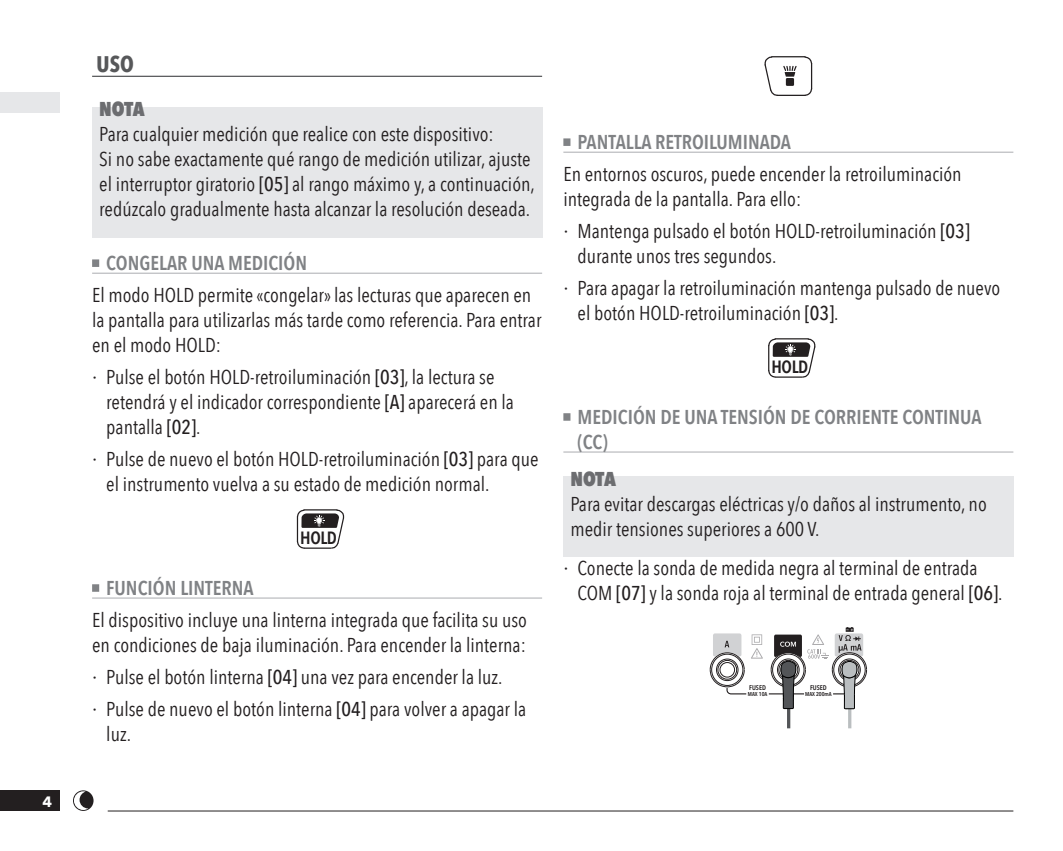
<style>
.page{position:relative;width:1063px;height:851px;background:#fff}
.page>*{position:absolute;margin:0;border:0;box-sizing:border-box;transform-origin:0 0}
.TITLE_-_NIV1{font:700 22.5px "Avenir Next Condensed";color:#57585a}
.TEKST_-_NOTE_IMPORTANT{font:20px/25px "Avenir Next Condensed";color:#231f20}
.TEKST{font:20px/25px "Avenir Next Condensed";color:#231f20}
.TITLE_-_NIV2{font:600 20px/25px "Avenir Next Condensed";color:#808285}
.TITLE_-_NOTE_IMPORTANT{font:800 20px "Avenir Next Condensed";letter-spacing:-.02em;color:#6c6d70}
.t1{font:600 17.75px "Avenir Next Condensed";letter-spacing:-.025em;color:#231f20}
.t2{font:700 15px "Avenir Next";color:#fff}
.t3{font:600 6.75px "Avenir Next Condensed";color:#231f20}
.t4{font:600 5.75px "Avenir Next Condensed";color:#231f20}
.s1{font-weight:500}
.s2{font-family:"Avenir Next"}
</style>
<div class="page">
<div style="left:0;top:790px;width:59px;height:20px;background:#231f20"></div>
<hr style="left:108px;top:810px;width:905px;height:1px;background:#231f20">
<div style="left:0;top:92px;width:59px;height:21px;background:#e6e7e9"></div>
<svg style="left:73px;top:790px;width:21px;height:20px"></svg>
<hr style="left:92px;top:76px;width:450px;height:1px;background:#57585a">
<div style="left:92px;top:107px;width:450px;height:131px;background:#e6e7e9"></div>
<div style="left:92px;top:259px;width:7px;height:8px;background:#808285"></div>
<hr style="left:92px;top:272px;width:450px;height:2px;background:#bcbdc0">
<div style="left:92px;top:584px;width:7px;height:7px;background:#808285"></div>
<hr style="left:92px;top:597px;width:450px;height:1px;background:#bcbdc0">
<svg style="left:296px;top:509px;width:49px;height:40px"></svg>
<div style="left:563px;top:138px;width:7px;height:8px;background:#808285"></div>
<hr style="left:563px;top:151px;width:450px;height:2px;background:#bcbdc0">
<div style="left:563px;top:413px;width:7px;height:7px;background:#808285"></div>
<hr style="left:563px;top:451px;width:450px;height:1px;background:#bcbdc0">
<div style="left:563px;top:476px;width:450px;height:81px;background:#e6e7e9"></div>
<svg style="left:764px;top:56px;width:49px;height:40px"></svg>
<svg style="left:768px;top:338px;width:48px;height:40px"></svg>
<svg style="left:709px;top:633px;width:54px;height:61px"></svg>
<svg style="left:769px;top:627px;width:98px;height:101px"></svg>
<p class="t2" style="left:42px;top:788px;width:11px">4</p>
<p class="TITLE_-_NIV1" style="left:97px;top:50px;width:39px">USO</p>
<p class="TITLE_-_NOTE_IMPORTANT" style="left:99px;top:97px;width:47px">NOTA</p>
<p class="TEKST_-_NOTE_IMPORTANT" style="left:99px;top:121px;width:437px">Para cualquier medición que realice con este dispositivo:<br>Si no sabe exactamente qué rango de medición utilizar, ajuste el interruptor giratorio <span class="s1">[05]</span> al rango máximo y, a continuación, redúzcalo gradualmente hasta alcanzar la resolución deseada.</p>
<p class="TITLE_-_NIV2" style="left:106px;top:250px;width:202px">CONGELAR UNA MEDICIÓN</p>
<p class="TEKST" style="left:92px;top:281px;width:451px">El modo HOLD permite «congelar» las lecturas que aparecen en la pantalla para utilizarlas más tarde como referencia. Para entrar en el modo HOLD:</p>
<p class="TEKST_-_NOTE_IMPORTANT" style="left:106px;top:363px;width:409px;text-indent:-14px"><span class="s2">·</span> Pulse el botón HOLD-retroiluminación <span class="s1">[03]</span>, la lectura se retendrá y el indicador correspondiente <span class="s1">[A]</span> aparecerá en la pantalla <span class="s1">[02]</span>.</p>
<p class="TEKST_-_NOTE_IMPORTANT" style="left:106px;top:445px;width:434px;text-indent:-14px"><span class="s2">·</span> Pulse de nuevo el botón HOLD-retroiluminación <span class="s1">[03]</span> para que el instrumento vuelva a su estado de medición normal.</p>
<p class="t1" style="left:300px;top:522px;width:38px">HOLD</p>
<p class="TITLE_-_NIV2" style="left:106px;top:574px;width:149px">FUNCIÓN LINTERNA</p>
<p class="TEKST" style="left:92px;top:606px;width:436px">El dispositivo incluye una linterna integrada que facilita su uso en condiciones de baja iluminación. Para encender la linterna:</p>
<p class="TEKST_-_NOTE_IMPORTANT" style="left:92px;top:663px;width:412px"><span class="s2">·</span> Pulse el botón linterna <span class="s1">[04]</span> una vez para encender la luz.</p>
<p class="TEKST_-_NOTE_IMPORTANT" style="left:106px;top:695px;width:421px;text-indent:-14px"><span class="s2">·</span> Pulse de nuevo el botón linterna <span class="s1">[04]</span> para volver a apagar la luz.</p>
<p class="TITLE_-_NIV2" style="left:578px;top:129px;width:215px">PANTALLA RETROILUMINADA</p>
<p class="TEKST" style="left:563px;top:160px;width:400px">En entornos oscuros, puede encender la retroiluminación integrada de la pantalla. Para ello:</p>
<p class="TEKST_-_NOTE_IMPORTANT" style="left:578px;top:217px;width:394px;text-indent:-14px"><span class="s2">·</span> Mantenga pulsado el botón HOLD-retroiluminación <span class="s1">[03] </span>durante unos tres segundos.</p>
<p class="TEKST_-_NOTE_IMPORTANT" style="left:578px;top:274px;width:424px;text-indent:-14px"><span class="s2">·</span> Para apagar la retroiluminación mantenga pulsado de nuevo el botón HOLD-retroiluminación <span class="s1">[03]</span>.</p>
<p class="t1" style="left:772px;top:351px;width:38px">HOLD</p>
<p class="TITLE_-_NIV2" style="left:578px;top:403px;width:405px">MEDICIÓN DE UNA TENSIÓN DE CORRIENTE CONTINUA (CC)</p>
<p class="TITLE_-_NOTE_IMPORTANT" style="left:570px;top:466px;width:47px">NOTA</p>
<p class="TEKST_-_NOTE_IMPORTANT" style="left:570px;top:490px;width:418px">Para evitar descargas eléctricas y/o daños al instrumento, no medir tensiones superiores a 600 V.</p>
<p class="TEKST_-_NOTE_IMPORTANT" style="left:578px;top:554px;width:426px;text-indent:-14px"><span class="s2">·</span> Conecte la sonda de medida negra al terminal de entrada<br>COM <span class="s1">[07]</span> y la sonda roja al terminal de entrada general <span class="s1">[06]</span>.</p>
<p class="t3" style="left:749px;top:681px;width:18px">FUSED</p>
<p class="t4" style="left:748px;top:688px;width:21px">MAX 10A</p>
<p class="t3" style="left:810px;top:681px;width:18px">FUSED</p>
<p class="t4" style="left:805px;top:688px;width:28px">MAX 200mA</p>
</div>
